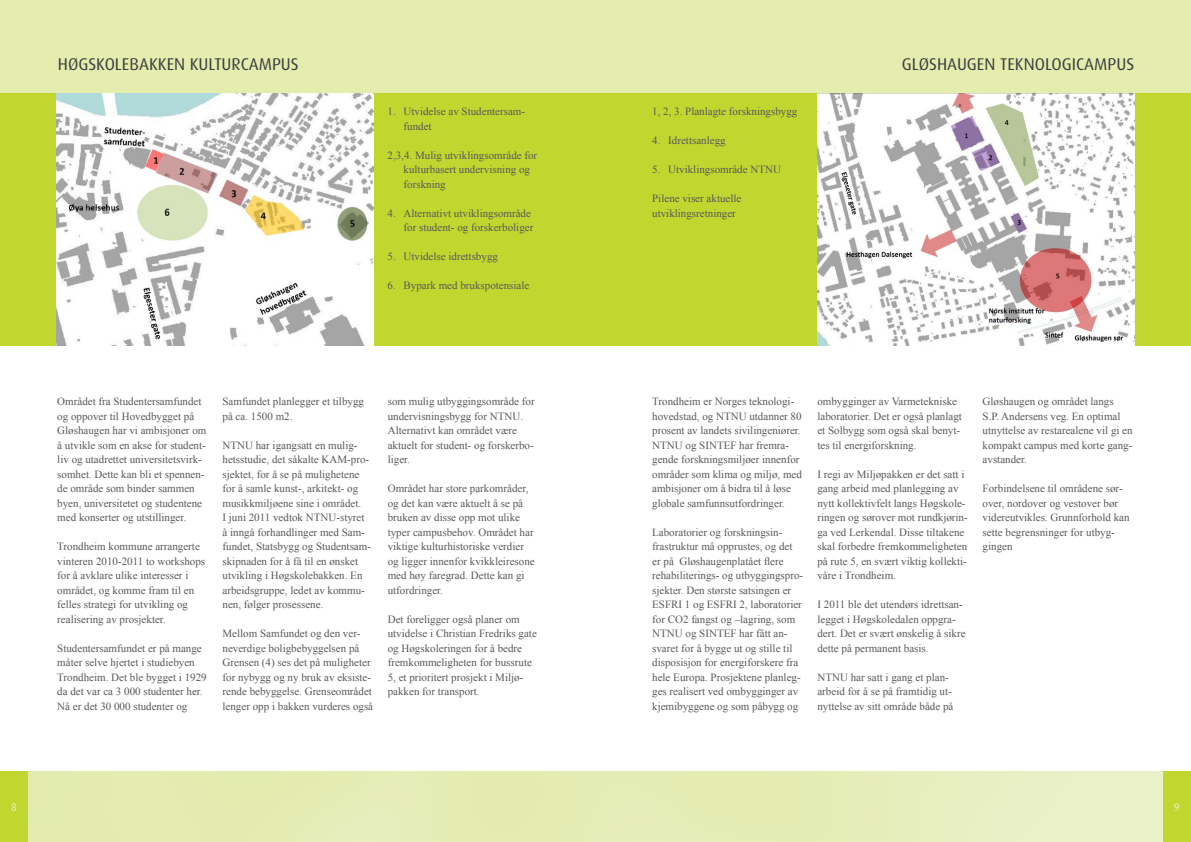
<style>
.page{position:relative;width:1191px;height:842px;background:#fff}
.page>*{position:absolute;margin:0;border:0;box-sizing:border-box;transform-origin:0 0}
.t1{font:17px "Dax";color:#3e3e3f}
.t2{font:11px/14.5px "Times New Roman";color:#57585a}
.t3{font:11px "Dax";color:#edf3cb}
</style>
<div class="page">
<div style="left:0;top:771px;width:28px;height:71px;background:#c1d72f"></div>
<div style="left:1162px;top:771px;width:29px;height:71px;background:#c1d72f"></div>
<div style="left:595px;top:771px;width:567px;height:71px;background:linear-gradient(to right,#e3ebb1,#eaf0c9)"></div>
<div style="left:0;top:0;width:1191px;height:346px;background:#e4ecae"></div>
<div style="left:0;top:94px;width:596px;height:252px;background:#c1d72f"></div>
<div style="left:596px;top:94px;width:595px;height:252px;background:#c1d72f"></div>
<img style="left:57px;top:94px;width:316px;height:252px">
<img style="left:817px;top:94px;width:317px;height:252px">
<h1 class="t1" style="left:58px;top:54px;width:242px">HØGSKOLEBAKKEN KULTURCAMPUS</h1>
<p class="t2" style="left:403px;top:104px;width:123px;text-indent:-16px">1. Utvidelse av Studentersam&shy;fundet</p>
<p class="t2" style="left:403px;top:148px;width:135px;text-indent:-16px">2,3,4. Mulig utviklingsområde for kulturbasert undervisning og forskning</p>
<p class="t2" style="left:387px;top:206px;width:147px;text-align:right">4. Alternativt utviklingsområde for student- og forskerboliger</p>
<p class="t2" style="left:387px;top:249px;width:112px">5. Utvidelse idrettsbygg</p>
<p class="t2" style="left:387px;top:278px;width:143px">6. Bypark med brukspotensiale</p>
<p class="t2" style="left:57px;top:394px;width:151px">Området fra Studentersamfundet og oppover til Hovedbygget på<br>Gløshaugen har vi ambisjoner om å utvikle som en akse for student&shy;liv og utadrettet universitetsvirk&shy;somhet. Dette kan bli et spennen&shy;de område som binder sammen byen, universitetet og studentene med konserter og utstillinger.</p>
<p class="t2" style="left:57px;top:539px;width:149px">Trondheim kommune arrangerte vinteren 2010-2011 to workshops for å avklare ulike interesser i området, og komme fram til en felles strategi for utvikling og realisering av prosjekter.</p>
<p class="t2" style="left:57px;top:641px;width:151px">Studentersamfundet er på mange måter selve hjertet i studiebyen<br>Trondheim. Det ble bygget i 1929 da det var ca 3 000 studenter her.<br>Nå er det 30 000 studenter og</p>
<p class="t2" style="left:222px;top:394px;width:143px">Samfundet planlegger et tilbygg på ca. 1500 m2.</p>
<p class="t2" style="left:222px;top:438px;width:150px">NTNU har igangsatt en mulig&shy;hetsstudie, det såkalte KAM-pro&shy;sjektet, for å se på mulighetene for å samle kunst-, arkitekt- og musikkmiljøene sine i området.<br>I juni 2011 vedtok NTNU-styret å inngå forhandlinger med Sam&shy;fundet, Statsbygg og Studentsam&shy;skipnaden for å få til en ønsket utvikling i Høgskolebakken. En arbeidsgruppe, ledet av kommu&shy;nen, følger prosessene.</p>
<p class="t2" style="left:222px;top:626px;width:152px">Mellom Samfundet og den ver&shy;neverdige boligbebyggelsen på<br>Grensen (4) ses det på muligheter for nybygg og ny bruk av eksiste&shy;rende bebyggelse. Grenseområdet lenger opp i bakken vurderes også</p>
<p class="t2" style="left:388px;top:394px;width:148px">som mulig utbyggingsområde for undervisningsbygg for NTNU.<br>Alternativt kan området være aktuelt for student- og forskerbo&shy;liger.</p>
<p class="t2" style="left:388px;top:481px;width:148px">Området har store parkområder, og det kan være aktuelt å se på bruken av disse opp mot ulike typer campusbehov. Området har viktige kulturhistoriske verdier og ligger innenfor kvikkleiresone med høy faregrad. Dette kan gi utfordringer.</p>
<p class="t2" style="left:388px;top:612px;width:151px">Det foreligger også planer om utvidelse i Christian Fredriks gate og Høgskoleringen for å bedre fremkommeligheten for bussrute<br>5, et prioritert prosjekt i Miljø&shy;pakken for transport.</p>
<p class="t2" style="left:652px;top:104px;width:147px">1, 2, 3. Planlagte forskningsbygg</p>
<p class="t2" style="left:652px;top:133px;width:75px">4. Idrettsanlegg</p>
<p class="t2" style="left:652px;top:162px;width:130px">5. Utviklingsområde NTNU</p>
<p class="t2" style="left:652px;top:191px;width:91px">Pilene viser aktuelle utviklingsretninger</p>
<h1 class="t1" style="left:902px;top:54px;width:234px">GLØSHAUGEN TEKNOLOGICAMPUS</h1>
<p class="t2" style="left:652px;top:394px;width:151px">Trondheim er Norges teknologi&shy;hovedstad, og NTNU utdanner 80 prosent av landets sivilingeniører.<br>NTNU og SINTEF har fremra&shy;gende forskningsmiljøer innenfor områder som klima og miljø, med ambisjoner om å bidra til å løse globale samfunnsutfordringer.</p>
<p class="t2" style="left:652px;top:525px;width:152px">Laboratorier og forskningsin&shy;frastruktur må opprustes, og det er på Gløshaugenplatået flere rehabiliterings- og utbyggingspro&shy;sjekter. Den største satsingen er<br>ESFRI 1 og ESFRI 2, laboratorier for CO2 fangst og –lagring, som<br>NTNU og SINTEF har fått an&shy;svaret for å bygge ut og stille til disposisjon for energiforskere fra hele Europa. Prosjektene planleg&shy;ges realisert ved ombygginger av kjemibyggene og som påbygg og</p>
<p class="t2" style="left:817px;top:394px;width:146px">ombygginger av Varmetekniske laboratorier. Det er også planlagt et Solbygg som også skal benyt&shy;tes til energiforskning.</p>
<p class="t2" style="left:817px;top:467px;width:152px">I regi av Miljøpakken er det satt i gang arbeid med planlegging av nytt kollektivfelt langs Høgskole&shy;ringen og sørover mot rundkjørin&shy;ga ved Lerkendal. Disse tiltakene skal forbedre fremkommeligheten på rute 5, en svært viktig kollekti&shy;våre i Trondheim.</p>
<p class="t2" style="left:817px;top:597px;width:150px">I 2011 ble det utendørs idrettsan&shy;legget i Høgskoledalen oppgra&shy;dert. Det er svært ønskelig å sikre dette på permanent basis.</p>
<p class="t2" style="left:817px;top:670px;width:137px">NTNU har satt i gang et plan&shy;arbeid for å se på framtidig ut&shy;nyttelse av sitt område både på</p>
<p class="t2" style="left:982px;top:394px;width:151px">Gløshaugen og området langs<br>S.P. Andersens veg. En optimal utnyttelse av restarealene vil gi en kompakt campus med korte gang&shy;avstander.</p>
<p class="t2" style="left:982px;top:481px;width:148px">Forbindelsene til områdene sør&shy;over, nordover og vestover bør videreutvikles. Grunnforhold kan sette begrensninger for utbyg&shy;gingen</p>
<p class="t3" style="left:11px;top:800px;width:7px">8</p>
<p class="t3" style="left:1173px;top:800px;width:7px">9</p>
</div>
